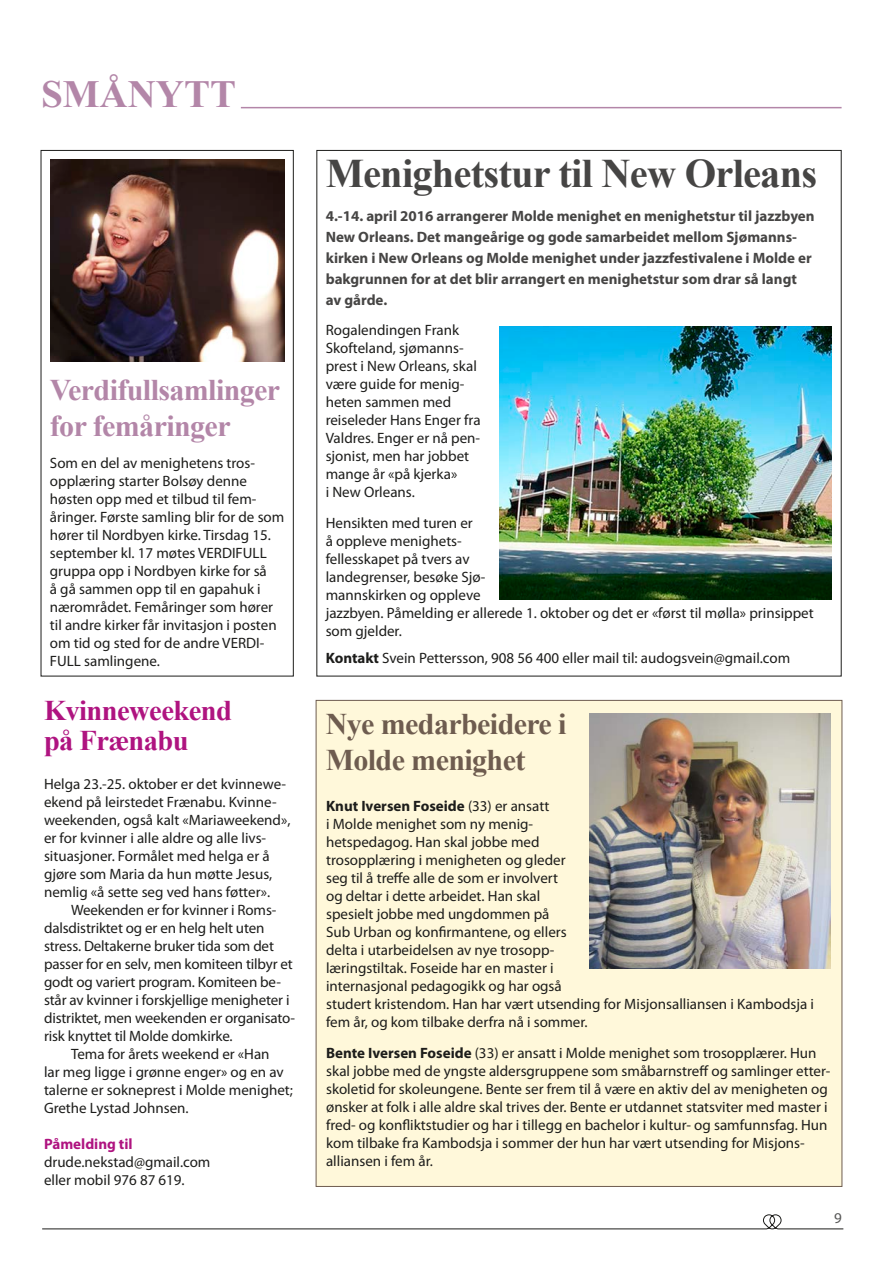
<style>
.page{position:relative;width:893px;height:1263px;background:#fff}
.page>*{position:absolute;margin:0;border:0;box-sizing:border-box;transform-origin:0 0}
.t1{font:700 40.5px "Times New Roman";letter-spacing:-.02em;color:#464544}
.t2{font:700 39px "Times New Roman";color:#b386a8}
.t3{font:700 30px/36px "Times New Roman";letter-spacing:-.02em;color:#b386a8}
.t4{font:700 30px/36px "Times New Roman";letter-spacing:-.02em;color:#6e5c4f}
.t5{font:700 28.5px/30px "Times New Roman";letter-spacing:-.02em;color:#af1380}
.t6{font:15px/18px "Myriad Pro";color:#1d1d1b}
.t7{font:700 15px/21px "Myriad Pro";color:#464544}
.t8{font:700 15px "Myriad Pro";color:#af1380}
.t9{font:15px "Myriad Pro";color:#575756}
.s1{font-weight:700}
</style>
<div class="page">
<svg style="left:42px;top:1214px;width:801px;height:15px"></svg>
<div style="left:316px;top:700px;width:526px;height:487px;background:#fff8da;border:1px solid #6e5c4f"></div>
<hr style="left:241px;top:107px;width:601px;height:1px;background:#b386a8">
<div style="left:41px;top:150px;width:253px;height:526px;border:1px solid #1d1d1b"></div>
<img style="left:50px;top:160px;width:234px;height:201px">
<img style="left:499px;top:326px;width:333px;height:273px">
<img style="left:590px;top:714px;width:240px;height:254px">
<h2 class="t2" style="left:41px;top:72px;width:196px">SMÅNYTT</h2>
<h3 class="t3" style="left:50px;top:371px;width:232px">Verdifullsamlinger for femåringer</h3>
<p class="t6" style="left:50px;top:454px;width:236px">Som en del av menighetens tros&shy;opplæring starter Bolsøy denne høsten opp med et tilbud til fem&shy;åringer. Første samling blir for de som hører til Nordbyen kirke. Tirsdag 15. september kl. 17 møtes VERDIFULL gruppa opp i Nordbyen kirke for så<br>å gå sammen opp til en gapahuk i nærområdet. Femåringer som hører til andre kirker får invitasjon i posten om tid og sted for de andre VERDI-<br>FULL samlingene.</p>
<h3 class="t5" style="left:44px;top:694px;width:189px">Kvinneweekend på Frænabu</h3>
<p class="t6" style="left:44px;top:775px;width:248px">Helga 23.-25. oktober er det kvinnewe&shy;ekend på leirstedet Frænabu. Kvinne&shy;weekenden, også kalt «Mariaweekend», er for kvinner i alle aldre og alle livs&shy;situasjoner. Formålet med helga er å gjøre som Maria da hun møtte Jesus, nemlig «å sette seg ved hans føtter».</p>
<p class="t6" style="left:71px;top:901px;width:207px">Weekenden er for kvinner i Roms-</p>
<p class="t6" style="left:44px;top:919px;width:222px">dalsdistriktet og er en helg helt uten</p>
<p class="t6" style="left:44px;top:937px;width:231px">stress. Deltakerne bruker tida som det</p>
<p class="t6" style="left:44px;top:955px;width:250px">passer for en selv, men komiteen tilbyr et</p>
<p class="t6" style="left:44px;top:973px;width:238px">godt og variert program. Komiteen be-</p>
<p class="t6" style="left:44px;top:991px;width:247px">står av kvinner i forskjellige menigheter i</p>
<p class="t6" style="left:44px;top:1009px;width:253px">distriktet, men weekenden er organisato-</p>
<p class="t6" style="left:44px;top:1027px;width:190px">risk knyttet til Molde domkirke.</p>
<p class="t6" style="left:71px;top:1045px;width:200px">Tema for årets weekend er «Han</p>
<p class="t6" style="left:44px;top:1063px;width:241px">lar meg ligge i grønne enger» og en av</p>
<p class="t6" style="left:44px;top:1081px;width:250px">talerne er sokneprest i Molde menighet;</p>
<p class="t6" style="left:44px;top:1099px;width:146px">Grethe Lystad Johnsen.</p>
<p class="t8" style="left:44px;top:1135px;width:90px">Påmelding til</p>
<p class="t6" style="left:44px;top:1153px;width:168px">drude.nekstad@gmail.com eller mobil 976 87 619.</p>
<h1 class="t1" style="left:326px;top:145px;width:493px">Menighetstur til New Orleans</h1>
<p class="t7" style="left:326px;top:205px;width:490px">4.-14. april 2016 arrangerer Molde menighet en menighetstur til jazzbyen New Orleans. Det mangeårige og gode samarbeidet mellom Sjømanns&shy;kirken i New Orleans og Molde menighet under jazzfestivalene i Molde er bakgrunnen for at det blir arrangert en menighetstur som drar så langt av gårde.</p>
<p class="t6" style="left:326px;top:322px;width:156px">Rogalendingen Frank<br>Skofteland, sjømanns&shy;prest i New Orleans, skal være guide for menig&shy;heten sammen med reiseleder Hans Enger fra<br>Valdres. Enger er nå pen&shy;sjonist, men har jobbet mange år «på kjerka»<br>i New Orleans.</p>
<p class="t6" style="left:326px;top:514px;width:490px">Hensikten med turen er<br>å oppleve menighets-<br>fellesskapet på tvers av<br>landegrenser, besøke Sjø-<br>mannskirken og oppleve<br>jazzbyen. Påmelding er allerede 1. oktober og det er «først til mølla» prinsippet som gjelder.</p>
<p class="t6" style="left:326px;top:649px;width:466px"><span class="s1">Kontakt</span> Svein Pettersson, 908 56 400 eller mail til: audogsvein@gmail.com</p>
<h3 class="t4" style="left:326px;top:705px;width:242px">Nye medarbeidere i<br>Molde menighet</h3>
<p class="t6" style="left:326px;top:797px;width:489px"><span class="s1">Knut Iversen Foseide</span> (33) er ansatt<br>i Molde menighet som ny menig-<br>hetspedagog. Han skal jobbe med<br>trosopplæring i menigheten og gleder<br>seg til å treffe alle de som er involvert<br>og deltar i dette arbeidet. Han skal<br>spesielt jobbe med ungdommen på<br>Sub Urban og konfirmantene, og ellers<br>delta i utarbeidelsen av nye trosopp-<br>læringstiltak. Foseide har en master i<br>internasjonal pedagogikk og har også<br>studert kristendom. Han har vært utsending for Misjonsalliansen i Kambodsja i fem år, og kom tilbake derfra nå i sommer.</p>
<p class="t6" style="left:326px;top:1044px;width:506px"><span class="s1">Bente Iversen Foseide</span> (33) er ansatt i Molde menighet som trosopplærer. Hun skal jobbe med de yngste aldersgruppene som småbarnstreff og samlinger etter&shy;skoletid for skoleungene. Bente ser frem til å være en aktiv del av menigheten og ønsker at folk i alle aldre skal trives der. Bente er utdannet statsviter med master i fred- og konfliktstudier og har i tillegg en bachelor i kultur- og samfunnsfag. Hun kom tilbake fra Kambodsja i sommer der hun har vært utsending for Misjons&shy;alliansen i fem år.</p>
<p class="t9" style="left:834px;top:1210px;width:9px">9</p>
</div>
